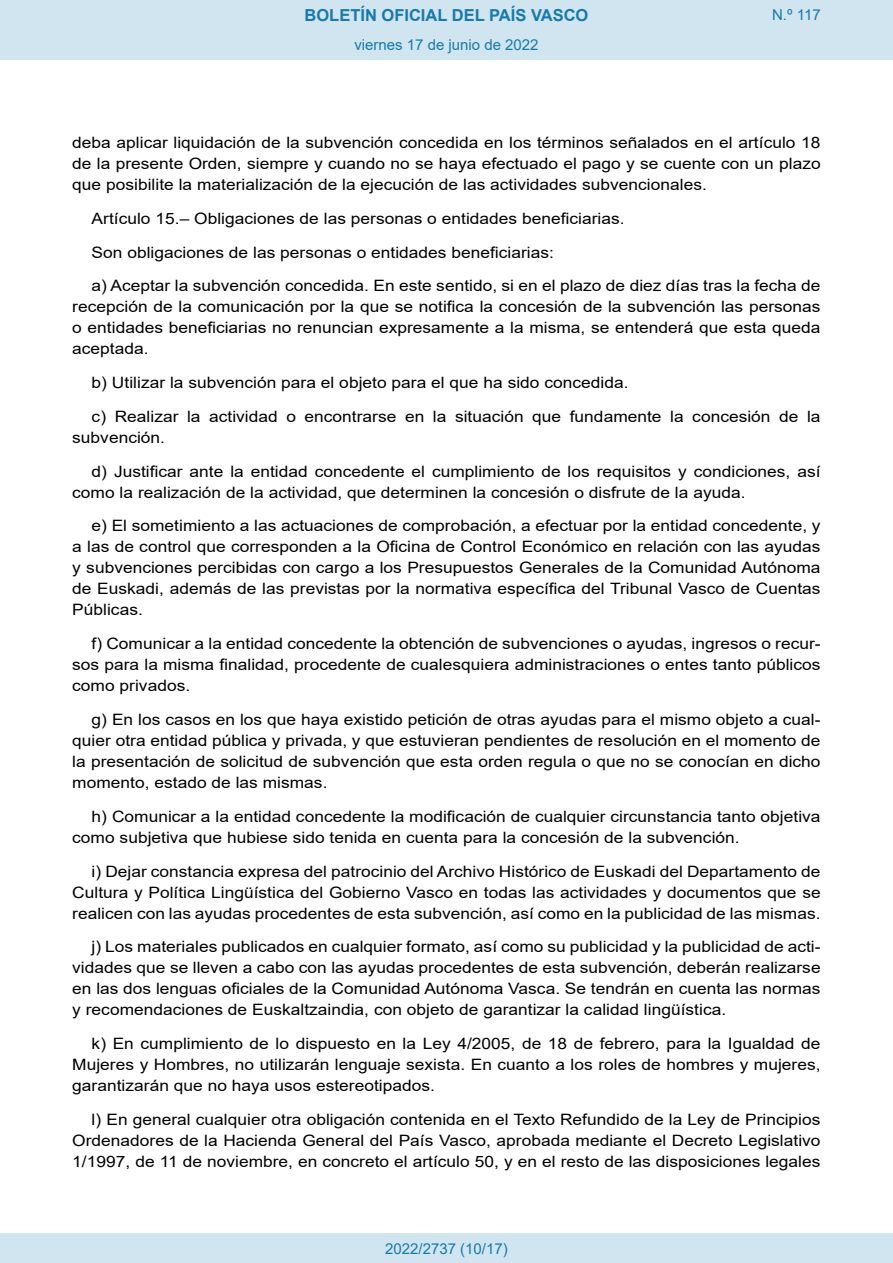
<style>
.page{position:relative;width:893px;height:1263px;background:#fff}
.page>*{position:absolute;margin:0;border:0;box-sizing:border-box;transform-origin:0 0}
.t1{font:700 16.5px "Arial";color:#1879ad}
.BOPVDetalle{font:15.6px/21px "Arial";color:#000;text-align:justify;scale:1.11 1}
.Paginacion_Centro{font:15px "Arial";color:#1879ad}
</style>
<div class="page">
<div style="left:0;top:0;width:893px;height:60px;background:#d0e5f0"></div>
<div style="left:0;top:1233px;width:893px;height:30px;background:#d0e5f0"></div>
<p class="t1" style="left:305px;top:3px;width:285px">BOLETÍN OFICIAL DEL PAÍS VASCO</p>
<p class="Paginacion_Centro" style="left:354px;top:35px;width:186px">viernes 17 de junio de 2022</p>
<p class="Paginacion_Centro" style="left:772px;top:5px;width:50px">N.º 117</p>
<p class="BOPVDetalle" style="left:72px;top:132px;width:676px">deba aplicar liquidación de la subvención concedida en los términos señalados en el artículo 18 de la presente Orden, siempre y cuando no se haya efectuado el pago y se cuente con un plazo que posibilite la materialización de la ejecución de las actividades subvencionales.</p>
<p class="BOPVDetalle" style="left:92px;top:208px;width:482px">Artículo 15.– Obligaciones de las personas o entidades beneficiarias.</p>
<p class="BOPVDetalle" style="left:92px;top:242px;width:418px">Son obligaciones de las personas o entidades beneficiarias:</p>
<p class="BOPVDetalle" style="left:72px;top:275px;width:676px;text-indent:19px">a) Aceptar la subvención concedida. En este sentido, si en el plazo de diez días tras la fecha de recepción de la comunicación por la que se notifica la concesión de la subvención las personas o entidades beneficiarias no renuncian expresamente a la misma, se entenderá que esta queda aceptada.</p>
<p class="BOPVDetalle" style="left:92px;top:372px;width:485px">b) Utilizar la subvención para el objeto para el que ha sido concedida.</p>
<p class="BOPVDetalle" style="left:72px;top:406px;width:676px;text-indent:19px">c) Realizar la actividad o encontrarse en la situación que fundamente la concesión de la subvención.</p>
<p class="BOPVDetalle" style="left:72px;top:461px;width:676px;text-indent:19px">d) Justificar ante la entidad concedente el cumplimiento de los requisitos y condiciones, así como la realización de la actividad, que determinen la concesión o disfrute de la ayuda.</p>
<p class="BOPVDetalle" style="left:72px;top:515px;width:676px;text-indent:19px">e) El sometimiento a las actuaciones de comprobación, a efectuar por la entidad concedente, y a las de control que corresponden a la Oficina de Control Económico en relación con las ayudas y subvenciones percibidas con cargo a los Presupuestos Generales de la Comunidad Autónoma de Euskadi, además de las previstas por la normativa específica del Tribunal Vasco de Cuentas Públicas.</p>
<p class="BOPVDetalle" style="left:72px;top:633px;width:676px;text-indent:19px">f) Comunicar a la entidad concedente la obtención de subvenciones o ayudas, ingresos o recur&shy;sos para la misma finalidad, procedente de cualesquiera administraciones o entes tanto públicos como privados.</p>
<p class="BOPVDetalle" style="left:72px;top:709px;width:676px;text-indent:19px">g) En los casos en los que haya existido petición de otras ayudas para el mismo objeto a cual&shy;quier otra entidad pública y privada, y que estuvieran pendientes de resolución en el momento de la presentación de solicitud de subvención que esta orden regula o que no se conocían en dicho momento, estado de las mismas.</p>
<p class="BOPVDetalle" style="left:72px;top:806px;width:676px;text-indent:19px">h) Comunicar a la entidad concedente la modificación de cualquier circunstancia tanto objetiva como subjetiva que hubiese sido tenida en cuenta para la concesión de la subvención.</p>
<p class="BOPVDetalle" style="left:72px;top:860px;width:676px;text-indent:19px">i) Dejar constancia expresa del patrocinio del Archivo Histórico de Euskadi del Departamento de Cultura y Política Lingüística del Gobierno Vasco en todas las actividades y documentos que se realicen con las ayudas procedentes de esta subvención, así como en la publicidad de las mismas.</p>
<p class="BOPVDetalle" style="left:72px;top:936px;width:676px;text-indent:19px">j) Los materiales publicados en cualquier formato, así como su publicidad y la publicidad de acti&shy;vidades que se lleven a cabo con las ayudas procedentes de esta subvención, deberán realizarse en las dos lenguas oficiales de la Comunidad Autónoma Vasca. Se tendrán en cuenta las normas y recomendaciones de Euskaltzaindia, con objeto de garantizar la calidad lingüística.</p>
<p class="BOPVDetalle" style="left:72px;top:1033px;width:676px;text-indent:19px">k) En cumplimiento de lo dispuesto en la Ley 4/2005, de 18 de febrero, para la Igualdad de Mujeres y Hombres, no utilizarán lenguaje sexista. En cuanto a los roles de hombres y mujeres, garantizarán que no haya usos estereotipados.</p>
<p class="BOPVDetalle" style="left:72px;top:1109px;width:676px;text-indent:19px">l) En general cualquier otra obligación contenida en el Texto Refundido de la Ley de Principios Ordenadores de la Hacienda General del País Vasco, aprobada mediante el Decreto Legislativo 1/1997, de 11 de noviembre, en concreto el artículo 50, y en el resto de las disposiciones legales</p>
<p class="Paginacion_Centro" style="left:385px;top:1238px;width:124px">2022/2737 (10/17)</p>
</div>
